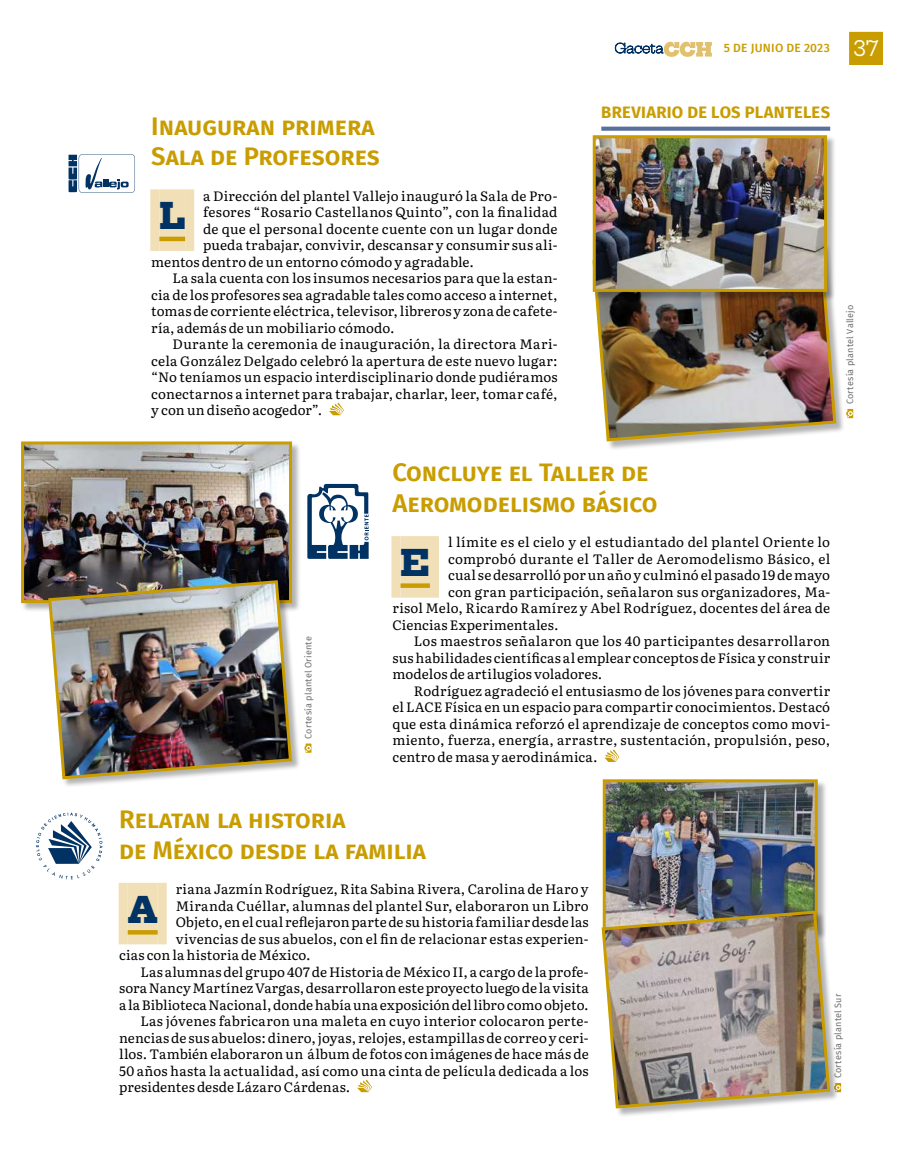
<style>
.page{position:relative;width:915px;height:1170px;background:#fff}
.page>*{position:absolute;margin:0;border:0;box-sizing:border-box;transform-origin:0 0}
.t1{font:800 35.4px "Hepta Slab";color:#003263}
.t2{font:600 25.5px/30.6px "Fira Sans";color:#c99d00}
.t3{font:700 16.5px "Fira Sans";letter-spacing:.015em;color:#c99d00}
.t4{font:13.5px "Literata 18 pt";letter-spacing:.015em;color:#000}
.t5{font:500 12px "Fira Sans";letter-spacing:.025em;color:#c99d00}
.t6{font:9px "Fira Sans";letter-spacing:.025em;color:#706f6f}
.s1{font-family:"Hepta Slab";font-weight:400;font-size:21px;color:#fff}
</style>
<div class="page">
<div style="left:592px;top:243px;width:253px;height:208px;background:#000;opacity:.3"></div>
<img style="left:592px;top:243px;width:245px;height:200px">
<svg style="left:304px;top:743px;width:7px;height:9px"></svg>
<svg style="left:846px;top:409px;width:6px;height:9px"></svg>
<svg style="left:68px;top:154px;width:67px;height:39px"></svg>
<svg style="left:36px;top:812px;width:66px;height:67px"></svg>
<svg style="left:307px;top:484px;width:61px;height:75px"></svg>
<svg style="left:601px;top:127px;width:228px;height:4px"></svg>
<div style="left:593px;top:136px;width:243px;height:165px;background:#000;opacity:.3"></div>
<img style="left:596px;top:139px;width:226px;height:149px">
<div style="left:592px;top:135px;width:234px;height:157px;border:3px solid #c99d00"></div>
<div style="left:22px;top:442px;width:279px;height:170px;background:#000;opacity:.3"></div>
<img style="left:25px;top:445px;width:263px;height:154px">
<div style="left:21px;top:441px;width:271px;height:162px;border:3px solid #c99d00"></div>
<div style="left:603px;top:779px;width:223px;height:161px;background:#000;opacity:.3"></div>
<img style="left:606px;top:783px;width:207px;height:125px">
<div style="left:602px;top:779px;width:215px;height:151px;border:3px solid #c99d00"></div>
<div style="left:49px;top:580px;width:252px;height:208px;background:#000;opacity:.3"></div>
<img style="left:47px;top:578px;width:246px;height:202px">
<div style="left:602px;top:911px;width:237px;height:206px;background:#000;opacity:.3"></div>
<img style="left:601px;top:908px;width:230px;height:201px">
<div style="left:150px;top:189px;width:9px;height:62px;background:#f1dfb8"></div>
<div style="left:159px;top:189px;width:26px;height:62px;background:#f1dfb8"></div>
<div style="left:185px;top:189px;width:9px;height:62px;background:#f1dfb8"></div>
<hr style="left:159px;top:237px;width:26px;height:4px;background:#c99d00">
<svg style="left:329px;top:402px;width:15px;height:13px"></svg>
<div style="left:391px;top:536px;width:9px;height:61px;background:#f1dfb8"></div>
<div style="left:400px;top:536px;width:30px;height:61px;background:#f1dfb8"></div>
<div style="left:430px;top:536px;width:9px;height:61px;background:#f1dfb8"></div>
<div style="left:400px;top:583px;width:30px;height:5px;background:#c99d00"></div>
<svg style="left:604px;top:749px;width:15px;height:13px"></svg>
<div style="left:119px;top:882px;width:9px;height:62px;background:#f1dfb8"></div>
<div style="left:128px;top:882px;width:30px;height:62px;background:#f1dfb8"></div>
<div style="left:158px;top:882px;width:9px;height:62px;background:#f1dfb8"></div>
<svg style="left:128px;top:930px;width:30px;height:4px"></svg>
<svg style="left:357px;top:1079px;width:15px;height:13px"></svg>
<svg style="left:614px;top:41px;width:97px;height:16px"></svg>
<div style="left:848px;top:32px;width:34px;height:33px;background:#c99d00"></div>
<h2 class="t2" style="left:151px;top:109px;width:230px">Inauguran primera<br>Sala de Profesores</h2>
<h1 class="t1" style="left:159px;top:186px;width:27px">L</h1>
<p class="t4" style="left:203px;top:185px;width:355px">a Dirección del plantel Vallejo inauguró la Sala de Pro-</p>
<p class="t4" style="left:203px;top:202px;width:355px">fesores “Rosario Castellanos Quinto”, con la finalidad</p>
<p class="t4" style="left:203px;top:218px;width:355px">de que el personal docente cuente con un lugar donde</p>
<p class="t4" style="left:203px;top:235px;width:355px">pueda trabajar, convivir, descansar y consumir sus ali-</p>
<p class="t4" style="left:151px;top:251px;width:324px">mentos dentro de un entorno cómodo y agradable.</p>
<p class="t4" style="left:172px;top:268px;width:386px">La sala cuenta con los insumos necesarios para que la estan-</p>
<p class="t4" style="left:151px;top:284px;width:407px">cia de los profesores sea agradable tales como acceso a internet,</p>
<p class="t4" style="left:151px;top:301px;width:407px">tomas de corriente eléctrica, televisor, libreros y zona de cafete-</p>
<p class="t4" style="left:151px;top:317px;width:244px">ría, además de un mobiliario cómodo.</p>
<p class="t4" style="left:172px;top:334px;width:386px">Durante la ceremonia de inauguración, la directora Mari-</p>
<p class="t4" style="left:151px;top:350px;width:407px">cela González Delgado celebró la apertura de este nuevo lugar:</p>
<p class="t4" style="left:151px;top:367px;width:407px">“No teníamos un espacio interdisciplinario donde pudiéramos</p>
<p class="t4" style="left:151px;top:383px;width:407px">conectarnos a internet para trabajar, charlar, leer, tomar café,</p>
<p class="t4" style="left:151px;top:400px;width:172px">y con un diseño acogedor”.</p>
<p class="t5" style="left:723px;top:39px;width:156px">5 DE JUNIO DE 2023 <span class="s1">37</span></p>
<p class="t3" style="left:601px;top:98px;width:230px">BREVIARIO DE LOS PLANTELES</p>
<p class="t6" style="left:843px;top:404px;width:101px;rotate:-90deg">Cortesía plantel Vallejo</p>
<p class="t6" style="left:301px;top:739px;width:104px;rotate:-90deg">Cortesía plantel Oriente</p>
<h2 class="t2" style="left:392px;top:455px;width:266px">Concluye el Taller de<br>Aeromodelismo básico</h2>
<h1 class="t1" style="left:400px;top:533px;width:31px">E</h1>
<p class="t4" style="left:448px;top:532px;width:383px">l límite es el cielo y el estudiantado del plantel Oriente lo</p>
<p class="t4" style="left:448px;top:548px;width:383px">comprobó durante el Taller de Aeromodelismo Básico, el</p>
<p class="t4" style="left:448px;top:565px;width:383px">cual se desarrolló por un año y culminó el pasado 19 de mayo</p>
<p class="t4" style="left:448px;top:581px;width:383px">con gran participación, señalaron sus organizadores, Ma-</p>
<p class="t4" style="left:392px;top:598px;width:439px">risol Melo, Ricardo Ramírez y Abel Rodríguez, docentes del área de</p>
<p class="t4" style="left:392px;top:614px;width:167px">Ciencias Experimentales.</p>
<p class="t4" style="left:413px;top:631px;width:418px">Los maestros señalaron que los 40 participantes desarrollaron</p>
<p class="t4" style="left:392px;top:647px;width:439px">sus habilidades científicas al emplear conceptos de Física y construir</p>
<p class="t4" style="left:392px;top:664px;width:211px">modelos de artilugios voladores.</p>
<p class="t4" style="left:413px;top:680px;width:417px">Rodríguez agradeció el entusiasmo de los jóvenes para convertir</p>
<p class="t4" style="left:392px;top:697px;width:439px">el LACE Física en un espacio para compartir conocimientos. Destacó</p>
<p class="t4" style="left:392px;top:713px;width:439px">que esta dinámica reforzó el aprendizaje de conceptos como movi-</p>
<p class="t4" style="left:392px;top:730px;width:439px">miento, fuerza, energía, arrastre, sustentación, propulsión, peso,</p>
<p class="t4" style="left:392px;top:746px;width:206px">centro de masa y aerodinámica.</p>
<h2 class="t2" style="left:119px;top:802px;width:308px">Relatan la historia<br>de México desde la familia</h2>
<h1 class="t1" style="left:128px;top:879px;width:31px">A</h1>
<p class="t4" style="left:176px;top:878px;width:414px">riana Jazmín Rodríguez, Rita Sabina Rivera, Carolina de Haro y</p>
<p class="t4" style="left:176px;top:895px;width:414px">Miranda Cuéllar, alumnas del plantel Sur, elaboraron un Libro</p>
<p class="t4" style="left:176px;top:911px;width:414px">Objeto, en el cual reflejaron parte de su historia familiar desde las</p>
<p class="t4" style="left:176px;top:928px;width:414px">vivencias de sus abuelos, con el fin de relacionar estas experien-</p>
<p class="t4" style="left:119px;top:944px;width:193px">cias con la historia de México.</p>
<p class="t4" style="left:140px;top:961px;width:449px">Las alumnas del grupo 407 de Historia de México II, a cargo de la profe-</p>
<p class="t4" style="left:119px;top:977px;width:471px">sora Nancy Martínez Vargas, desarrollaron este proyecto luego de la visita</p>
<p class="t4" style="left:119px;top:994px;width:471px">a la Biblioteca Nacional, donde había una exposición del libro como objeto.</p>
<p class="t4" style="left:140px;top:1010px;width:449px">Las jóvenes fabricaron una maleta en cuyo interior colocaron perte-</p>
<p class="t4" style="left:119px;top:1027px;width:471px">nencias de sus abuelos: dinero, joyas, relojes, estampillas de correo y ceri-</p>
<p class="t4" style="left:119px;top:1043px;width:471px">llos. También elaboraron un álbum de fotos con imágenes de hace más de</p>
<p class="t4" style="left:119px;top:1060px;width:471px">50 años hasta la actualidad, así como una cinta de película dedicada a los</p>
<p class="t4" style="left:119px;top:1076px;width:233px">presidentes desde Lázaro Cárdenas.</p>
<p class="t6" style="left:830px;top:1078px;width:86px;rotate:-90deg">Cortesía plantel Sur</p>
</div>
